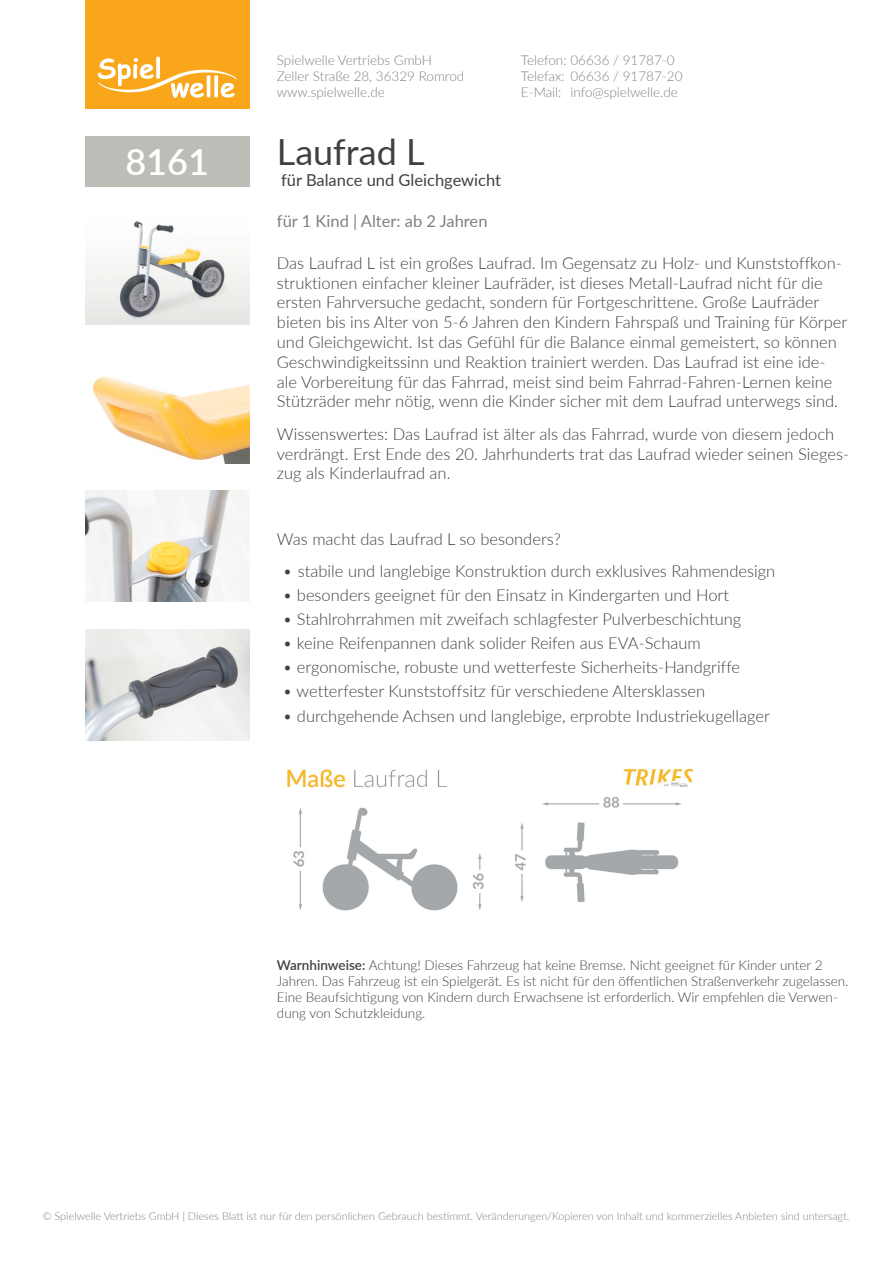
<style>
.page{position:relative;width:893px;height:1263px;background:#fff}
.page>*{position:absolute;margin:0;border:0;box-sizing:border-box;transform-origin:0 0}
.t1{font:36px "Lato";color:#414042}
.t2{font:600 36px "Lato";color:#fff}
.t3{font:300 16.5px/19.8px "Lato";color:#414042}
.t4{font:16.5px "Lato";color:#414042}
.t5{font:16.5px "Lato";color:#81827e}
.t6{font:300 13.5px/16.2px "Lato";color:#414042}
.t7{font:300 13.5px/16.2px "Lato";color:#81827e}
.t8{font:300 10.8px "Lato";color:#81827e}
.s1{font-weight:600}
</style>
<div class="page">
<div style="left:85px;top:0;width:164px;height:108px;background:#faa61a"></div>
<svg style="left:97px;top:57px;width:140px;height:41px"></svg>
<div style="left:85px;top:136px;width:164px;height:50px;background:#bdbdb7"></div>
<img style="left:287px;top:768px;width:407px;height:143px">
<img style="left:85px;top:491px;width:164px;height:111px">
<img style="left:92px;top:376px;width:157px;height:87px">
<img style="left:85px;top:221px;width:164px;height:104px">
<img style="left:85px;top:629px;width:164px;height:111px">
<h1 class="t2" style="left:125px;top:136px;width:85px">8161</h1>
<p class="t7" style="left:277px;top:51px;width:189px">Spielwelle Vertriebs GmbH<br>Zeller Straße 28, 36329 Romrod www.spielwelle.de</p>
<p class="t7" style="left:521px;top:51px;width:163px">Telefon: 06636 / 91787-0<br>Telefax: 06636 / 91787-20<br>E-Mail: info@spielwelle.de</p>
<h1 class="t1" style="left:277px;top:126px;width:149px">Laufrad L</h1>
<p class="t4" style="left:281px;top:168px;width:221px">für Balance und Gleichgewicht</p>
<p class="t5" style="left:277px;top:209px;width:212px">für 1 Kind | Alter: ab 2 Jahren</p>
<p class="t3" style="left:277px;top:252px;width:572px">Das Laufrad L ist ein großes Laufrad. Im Gegensatz zu Holz- und Kunststoffkon&shy;struktionen einfacher kleiner Laufräder, ist dieses Metall-Laufrad nicht für die ersten Fahrversuche gedacht, sondern für Fortgeschrittene. Große Laufräder bieten bis ins Alter von 5-6 Jahren den Kindern Fahrspaß und Training für Körper und Gleichgewicht. Ist das Gefühl für die Balance einmal gemeistert, so können Geschwindigkeitssinn und Reaktion trainiert werden. Das Laufrad ist eine ide&shy;ale Vorbereitung für das Fahrrad, meist sind beim Fahrrad-Fahren-Lernen keine Stützräder mehr nötig, wenn die Kinder sicher mit dem Laufrad unterwegs sind.</p>
<p class="t3" style="left:277px;top:423px;width:574px">Wissenswertes: Das Laufrad ist älter als das Fahrrad, wurde von diesem jedoch verdrängt. Erst Ende des 20. Jahrhunderts trat das Laufrad wieder seinen Sieges&shy;zug als Kinderlaufrad an.</p>
<p class="t3" style="left:277px;top:528px;width:285px">Was macht das Laufrad L so besonders?</p>
<p class="t3" style="left:283px;top:561px;width:494px">• stabile und langlebige Konstruktion durch exklusives Rahmendesign</p>
<p class="t3" style="left:283px;top:585px;width:448px">• besonders geeignet für den Einsatz in Kindergarten und Hort</p>
<p class="t3" style="left:283px;top:609px;width:460px">• Stahlrohrrahmen mit zweifach schlagfester Pulverbeschichtung</p>
<p class="t3" style="left:283px;top:633px;width:419px">• keine Reifenpannen dank solider Reifen aus EVA-Schaum</p>
<p class="t3" style="left:283px;top:657px;width:459px">• ergonomische, robuste und wetterfeste Sicherheits-Handgriffe</p>
<p class="t3" style="left:283px;top:681px;width:424px">• wetterfester Kunststoffsitz für verschiedene Altersklassen</p>
<p class="t3" style="left:283px;top:705px;width:489px">• durchgehende Achsen und langlebige, erprobte Industriekugellager</p>
<p class="t6" style="left:277px;top:956px;width:573px"><span class="s1">Warnhinweise:</span> Achtung! Dieses Fahrzeug hat keine Bremse. Nicht geeignet für Kinder unter 2<br>Jahren. Das Fahrzeug ist ein Spielgerät. Es ist nicht für den öffentlichen Straßenverkehr zugelassen.<br>Eine Beaufsichtigung von Kindern durch Erwachsene ist erforderlich. Wir empfehlen die Verwen&shy;dung von Schutzkleidung.</p>
<p class="t8" style="left:43px;top:1209px;width:808px">© Spielwelle Vertriebs GmbH | Dieses Blatt ist nur für den persönlichen Gebrauch bestimmt. Veränderungen/Kopieren von Inhalt und kommerzielles Anbieten sind untersagt.</p>
</div>
